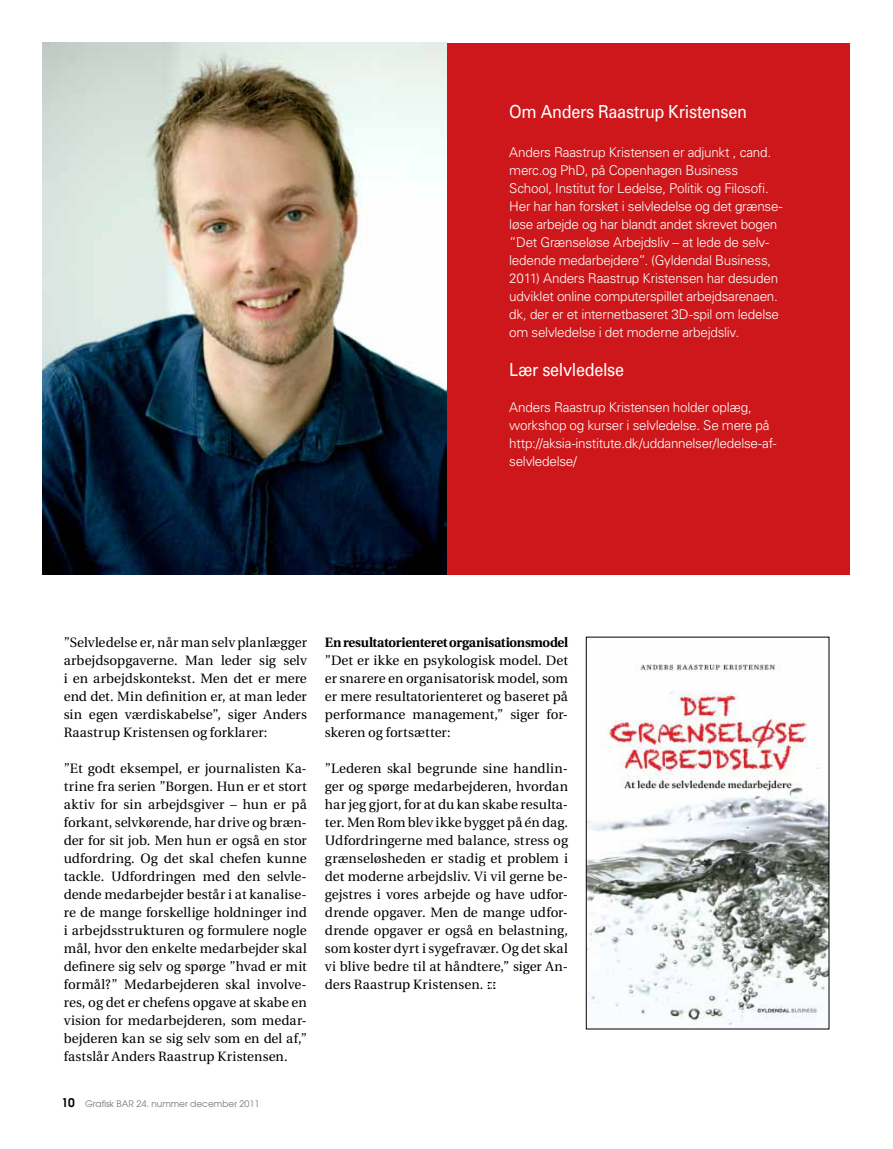
<style>
.page{position:relative;width:893px;height:1149px;background:#fff}
.page>*{position:absolute;margin:0;border:0;box-sizing:border-box;transform-origin:0 0}
.t1{font:18px "Univers";letter-spacing:-.02em;color:#fff;scale:.9 1}
.t2{font:13.5px/18px "Utopia";letter-spacing:.005em;color:#000;text-align:justify}
.t3{font:300 13.5px/18px "Univers";letter-spacing:-.02em;color:#fff}
.t4{font:700 13.5px "Utopia";letter-spacing:-.025em;color:#000}
.t5{font:9px "Avant Garde";color:#7c7b7b}
.s1{font-weight:600;font-size:12px;color:#000}
</style>
<div class="page">
<div style="left:43px;top:43px;width:807px;height:531px;background:#cd171a"></div>
<img style="left:43px;top:43px;width:403px;height:531px">
<svg style="left:586px;top:636px;width:243px;height:393px"></svg>
<svg style="left:488px;top:982px;width:7px;height:6px"></svg>
<h1 class="t1" style="left:509px;top:100px;width:266px">Om Anders Raastrup Kristensen</h1>
<p class="t3" style="left:509px;top:143px;width:275px">Anders Raastrup Kristensen er adjunkt , cand. merc.og PhD, på Copenhagen Business School, Institut for Ledelse, Politik og Filosofi.<br>Her har han forsket i selvledelse og det grænse&shy;løse arbejde og har blandt andet skrevet bogen ”Det Grænseløse Arbejdsliv – at lede de selv&shy;ledende medarbejdere”. (Gyldendal Business, 2011) Anders Raastrup Kristensen har desuden udviklet online computerspillet arbejdsarenaen. dk, der er et internetbaseret 3D-spil om ledelse om selvledelse i det moderne arbejdsliv.</p>
<h1 class="t1" style="left:509px;top:358px;width:129px">Lær selvledelse</h1>
<p class="t3" style="left:509px;top:398px;width:269px">Anders Raastrup Kristensen holder oplæg, workshop og kurser i selvledelse. Se mere på http://aksia-institute.dk/uddannelser/ledelse-af&shy;selvledelse/</p>
<p class="t2" style="left:64px;top:633px;width:245px">”Selvledelse er, når man selv planlægger arbejdsopgaverne. Man leder sig selv i en arbejdskontekst. Men det er mere end det. Min definition er, at man leder sin egen værdiskabelse”, siger Anders Raastrup Kristensen og forklarer:</p>
<p class="t2" style="left:64px;top:759px;width:245px">”Et godt eksempel, er journalisten Ka&shy;trine fra serien ”Borgen. Hun er et stort aktiv for sin arbejdsgiver – hun er på forkant, selvkørende, har drive og bræn&shy;der for sit job. Men hun er også en stor udfordring. Og det skal chefen kunne tackle. Udfordringen med den selvle&shy;dende medarbejder består i at kanalise&shy;re de mange forskellige holdninger ind i arbejdsstrukturen og formulere nogle mål, hvor den enkelte medarbejder skal definere sig selv og spørge ”hvad er mit formål?” Medarbejderen skal involve&shy;res, og det er chefens opgave at skabe en vision for medarbejderen, som medar&shy;bejderen kan se sig selv som en del af,” fastslår Anders Raastrup Kristensen.</p>
<p class="t5" style="left:61px;top:1097px;width:200px"><span class="s1">10</span> Grafisk BAR 24. nummer december 2011</p>
<p class="t4" style="left:325px;top:634px;width:245px">En resultatorienteret organisationsmodel</p>
<p class="t2" style="left:325px;top:651px;width:245px">”Det er ikke en psykologisk model. Det er snarere en organisatorisk model, som er mere resultatorienteret og baseret på performance management,” siger for&shy;skeren og fortsætter:</p>
<p class="t2" style="left:325px;top:759px;width:245px">”Lederen skal begrunde sine handlin&shy;ger og spørge medarbejderen, hvordan har jeg gjort, for at du kan skabe resulta&shy;ter. Men Rom blev ikke bygget på én dag.<br>Udfordringerne med balance, stress og grænseløsheden er stadig et problem i det moderne arbejdsliv. Vi vil gerne be&shy;gejstres i vores arbejde og have udfor&shy;drende opgaver. Men de mange udfor&shy;drende opgaver er også en belastning, som koster dyrt i sygefravær. Og det skal vi blive bedre til at håndtere,” siger An&shy;ders Raastrup Kristensen.</p>
</div>
